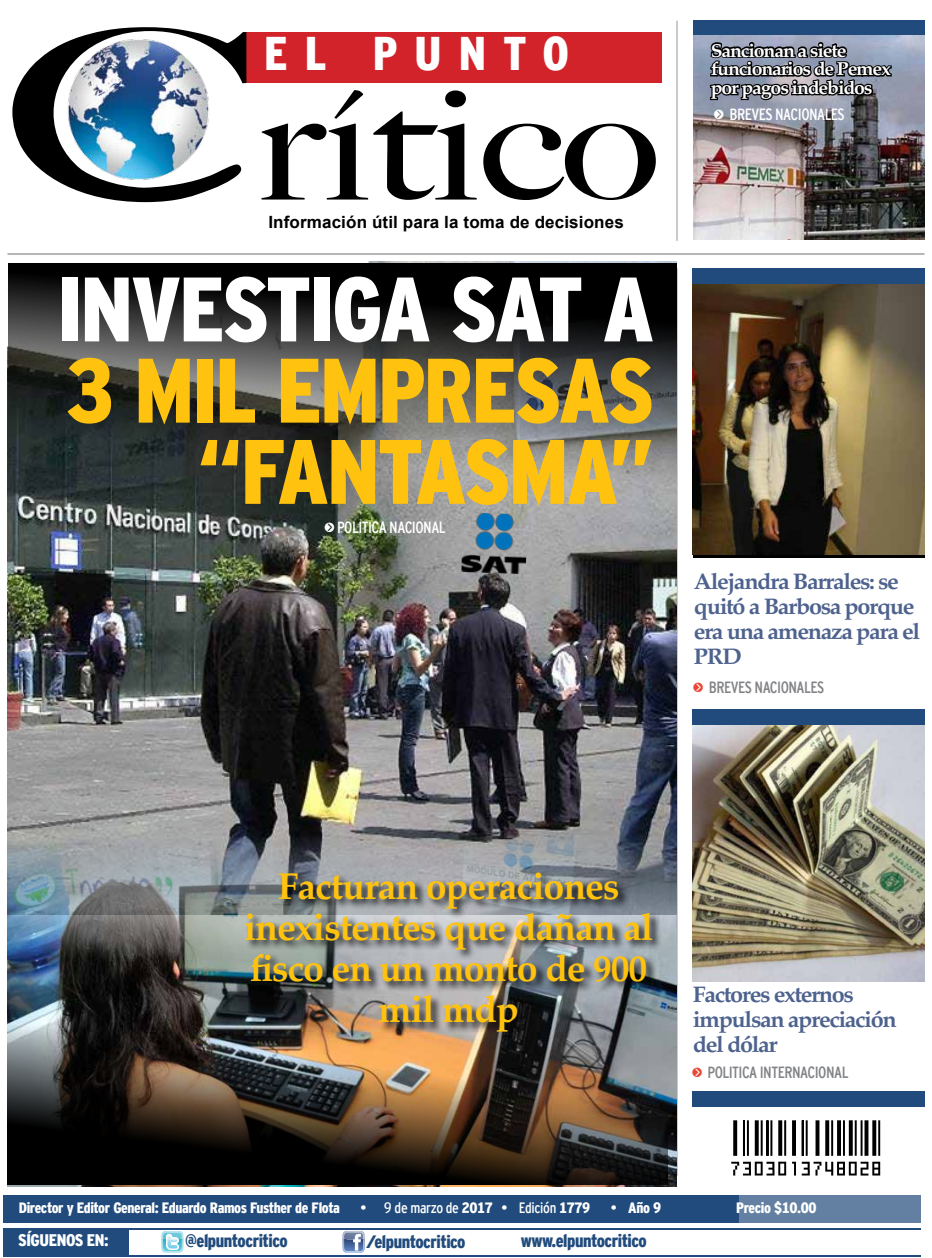
<style>
.page{position:relative;width:932px;height:1258px;background:#fff}
.page>*{position:absolute;margin:0;border:0;box-sizing:border-box;transform-origin:0 0}
.t1{font:900 91.25px/81.2px "Interstate Cond Mono";letter-spacing:-.025em;color:#ffc20e;text-align:right}
.t2{font:900 91.25px "Interstate Cond Mono";letter-spacing:-.03em;color:#fff}
.t3{font:900 47.12px "Interstate Cond Mono";letter-spacing:.36em;color:#fff}
.t4{font:700 37.5px/41.2px "Palatino";letter-spacing:-.03em;color:#ffc20e;text-align:center}
.t5{font:700 22.5px/25px "Palatino";letter-spacing:-.06em;color:#4e628e;scale:1.04 1}
.t6{font:700 18.75px/18.8px "Palatino";letter-spacing:-.06em;color:#fff;scale:1.04 1}
.t7{font:900 18px "Interstate Cond Mono";letter-spacing:-.025em;color:#214b7c}
.t8{font:700 16.88px "Arial";letter-spacing:.005em;color:#000}
.t9{font:900 16.75px "Interstate Cond Mono";letter-spacing:-.025em;color:#fff}
.t10{font:16.25px "Interstate Cond Mono";letter-spacing:-.035em;color:#808285}
.t11{font:16.25px "Interstate Cond Mono";letter-spacing:-.035em;color:#fff}
.t12{font:900 15px "Interstate Cond Mono";letter-spacing:-.025em;color:#fff}
.t13{font:15px "Interstate Cond Mono";letter-spacing:-.02em;color:#fff}
.s1{font-family:"KG Arrows";font-size:17.5px}
.s2{font-family:"KG Arrows";font-size:17.5px;color:#ea4634}
.s3{font-weight:900}
.s4{font-weight:400}
.s5{color:#214b7c}
</style>
<div class="page">
<hr style="left:3px;top:1255px;width:918px;height:2px;background:#214b7c">
<div style="left:4px;top:1195px;width:917px;height:27px;background:#214b7c"></div>
<hr style="left:7px;top:254px;width:917px;height:1px;background:#6d6e71">
<div style="left:3px;top:1229px;width:126px;height:28px;background:#214b7c"></div>
<hr style="left:3px;top:1228px;width:918px;height:1px;background:#214b7c">
<div style="left:739px;top:1195px;width:186px;height:28px;background:#6380a3"></div>
<svg style="left:731px;top:1120px;width:149px;height:55px"></svg>
<img style="left:694px;top:36px;width:230px;height:203px">
<div style="left:244px;top:32px;width:418px;height:51px;background:#d2232a"></div>
<img style="left:12px;top:27px;width:234px;height:175px">
<svg style="left:262px;top:90px;width:394px;height:110px"></svg>
<svg style="left:162px;top:1231px;width:21px;height:21px"></svg>
<svg style="left:343px;top:1231px;width:22px;height:22px"></svg>
<div style="left:693px;top:20px;width:231px;height:15px;background:#214b7c"></div>
<img style="left:693px;top:724px;width:231px;height:258px">
<img style="left:693px;top:284px;width:231px;height:270px">
<hr style="left:677px;top:21px;width:1px;height:220px;background:#939598">
<svg style="left:709px;top:37px;width:184px;height:66px;background:#565a65"></svg>
<hr style="left:677px;top:268px;width:1px;height:908px;background:#939598">
<div style="left:693px;top:268px;width:232px;height:16px;background:#214b7c"></div>
<div style="left:692px;top:709px;width:232px;height:15px;background:#214b7c"></div>
<div style="left:692px;top:1091px;width:232px;height:16px;background:#214b7c"></div>
<img style="left:7px;top:262px;width:670px;height:540px">
<img style="left:9px;top:263px;width:668px;height:363px">
<img style="left:7px;top:802px;width:670px;height:384px">
<img style="left:461px;top:512px;width:67px;height:62px">
<img style="left:7px;top:959px;width:661px;height:225px">
<div style="left:244px;top:871px;width:419px;height:173px;background:#000;opacity:.9"></div>
<h2 class="t3" style="left:264px;top:27px;width:306px">EL PUNTO</h2>
<p class="t8" style="left:268px;top:211px;width:357px">Información útil para la toma de decisiones</p>
<h1 class="t2" style="left:57px;top:259px;width:599px">INVESTIGA SAT A</h1>
<h1 class="t1" style="left:66px;top:349px;width:590px">3 MIL EMPRESAS “FANTASMA”</h1>
<p class="t11" style="left:324px;top:518px;width:123px"><span class="s1">u</span> POLITICA NACIONAL</p>
<p class="t6" style="left:711px;top:40px;width:175px">Sancionan a siete funcionarios de Pemex por pagos indebidos</p>
<p class="t11" style="left:714px;top:105px;width:132px"><span class="s1">u</span> BREVES NACIONALES</p>
<p class="t5" style="left:694px;top:569px;width:219px">Alejandra Barrales: se quitó a Barbosa porque era una amenaza para el<br>PRD</p>
<p class="t10" style="left:693px;top:678px;width:132px"><span class="s2">u</span> BREVES NACIONALES</p>
<h3 class="t4" style="left:244px;top:864px;width:411px">Facturan operaciones inexistentes que dañan al fisco en un monto de 900 mil mdp</h3>
<p class="t5" style="left:693px;top:981px;width:198px">Factores externos impulsan apreciación del dólar</p>
<p class="t10" style="left:692px;top:1064px;width:158px"><span class="s2">u</span> POLITICA INTERNACIONAL</p>
<p class="t12" style="left:19px;top:1200px;width:323px">Director y Editor General: Eduardo Ramos Fusther de Flota</p>
<p class="t13" style="left:360px;top:1199px;width:231px">• 9 de marzo de <span class="s3">2017</span> • Edición <span class="s3">1779</span></p>
<p class="t12" style="left:611px;top:1200px;width:52px"><span class="s4">•</span> Año 9</p>
<p class="t12" style="left:736px;top:1200px;width:82px">Precio $10.00</p>
<p class="t9" style="left:18px;top:1231px;width:96px">SÍGUENOS EN:<span class="s5">:</span></p>
<p class="t7" style="left:185px;top:1231px;width:104px">@elpuntocritico</p>
<p class="t7" style="left:366px;top:1231px;width:101px">/elpuntocritico</p>
<p class="t7" style="left:521px;top:1230px;width:128px">www.elpuntocritico</p>
</div>
